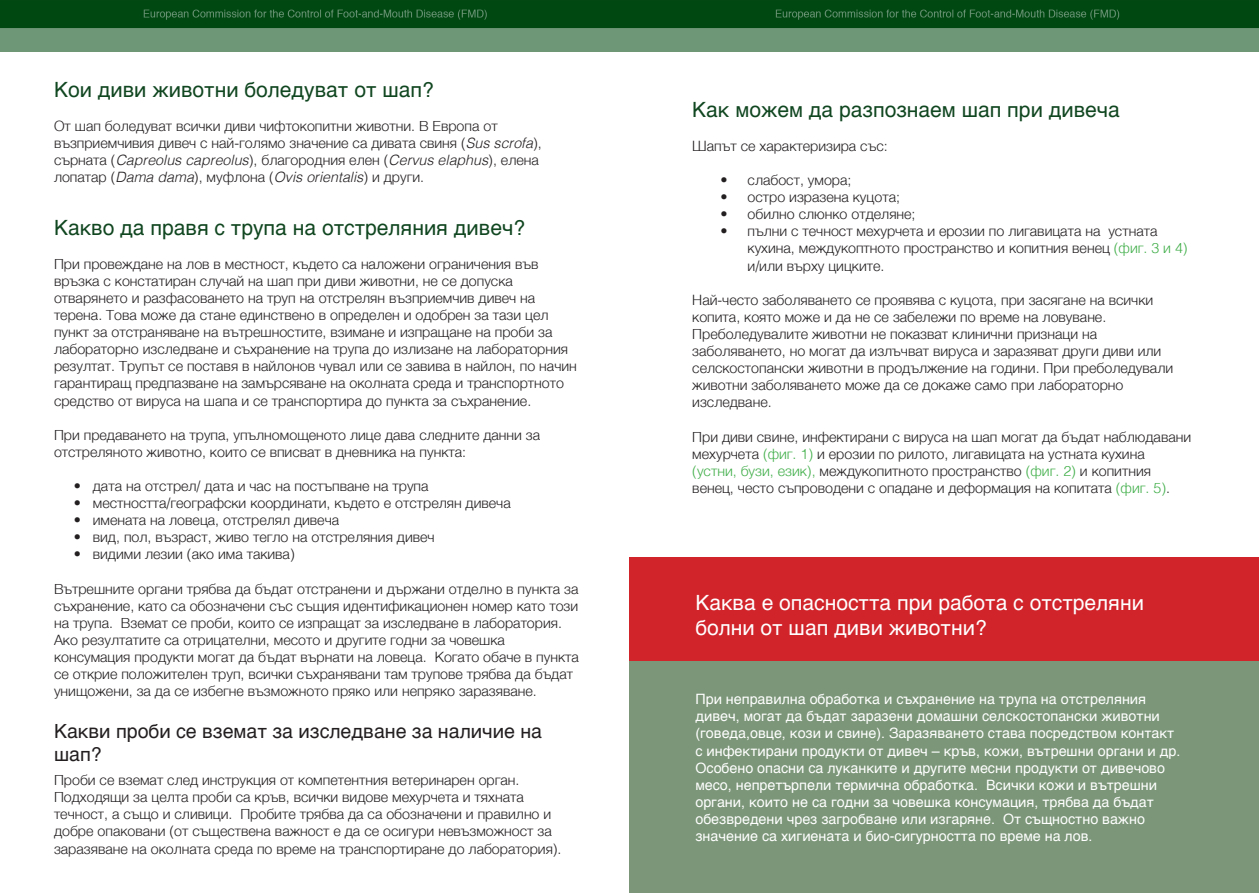
<style>
.page{position:relative;width:1259px;height:893px;background:#fff}
.page>*{position:absolute;margin:0;border:0;box-sizing:border-box;transform-origin:0 0}
.t1{font:21px "Helvetica";color:#104620}
.t2{font:21px/25.2px "Helvetica";color:#fff}
.t3{font:19.5px/23.4px "Helvetica";color:#231f20}
.t4{font:300 14.25px/17.1px "Helvetica";color:#231f20}
.t5{font:14.25px/17.1px "Helvetica";color:#fff}
.s1{font-style:italic}
.s2{color:#40ae49}
</style>
<div class="page">
<img style="left:0;top:0;width:1259px;height:51px">
<div style="left:629px;top:557px;width:630px;height:336px;background:#7b9678"></div>
<div style="left:629px;top:557px;width:630px;height:103px;background:#d1232a"></div>
<p class="t1" style="left:54px;top:73px;width:381px">Кои диви животни боледуват от шап?</p>
<p class="t4" style="left:54px;top:116px;width:489px">От шап боледуват всички диви чифтокопитни животни. В Европа от възприемчивия дивеч с най-голямо значение са дивата свиня (<span class="s1">Sus scrofa</span>), сърната (<span class="s1">Capreolus capreolus</span>), благородния елен (<span class="s1">Cervus elaphus</span>), елена лопатар (<span class="s1">Dama dama</span>), муфлона (<span class="s1">Ovis orientalis</span>) и други.</p>
<p class="t1" style="left:54px;top:211px;width:472px">Какво да правя с трупа на отстреляния дивеч?</p>
<p class="t4" style="left:54px;top:254px;width:524px">При провеждане на лов в местност, където са наложени ограничения във връзка с констатиран случай на шап при диви животни, не се допуска отварянето и разфасоването на труп на отстрелян възприемчив дивеч на терена. Това може да стане единствено в определен и одобрен за тази цел пункт за отстраняване на вътрешностите, взимане и изпращане на проби за лабораторно изследване и съхранение на трупа до излизане на лабораторния резултат. Трупът се поставя в найлонов чувал или се завива в найлон, по начин гарантиращ предпазване на замърсяване на околната среда и транспортното средство от вируса на шапа и се транспортира до пункта за съхранение.</p>
<p class="t4" style="left:54px;top:425px;width:488px">При предаването на трупа, упълномощеното лице дава следните данни за отстреляното животно, които се вписват в дневника на пункта:</p>
<p class="t4" style="left:74px;top:476px;width:356px">• дата на отстрел/ дата и час на постъпване на трупа</p>
<p class="t4" style="left:74px;top:494px;width:438px">• местността/географски координати, където е отстрелян дивеча</p>
<p class="t4" style="left:74px;top:511px;width:267px">• имената на ловеца, отстрелял дивеча</p>
<p class="t4" style="left:74px;top:528px;width:362px">• вид, пол, възраст, живо тегло на отстреляния дивеч</p>
<p class="t4" style="left:74px;top:545px;width:222px">• видими лезии (ако има такива)</p>
<p class="t4" style="left:54px;top:579px;width:526px">Вътрешните органи трябва да бъдат отстранени и държани отделно в пункта за съхранение, като са обозначени със същия идентификационен номер като този на трупа. Вземат се проби, които се изпращат за изследване в лаборатория.<br>Ако резултатите са отрицателни, месото и другите годни за човешка консумация продукти могат да бъдат върнати на ловеца. Когато обаче в пункта се открие положителен труп, всички съхранявани там трупове трябва да бъдат унищожени, за да се избегне възможното пряко или непряко заразяване.</p>
<p class="t3" style="left:54px;top:720px;width:489px">Какви проби се вземат за изследване за наличие на шап?</p>
<p class="t4" style="left:54px;top:770px;width:467px">Проби се вземат след инструкция от компетентния ветеринарен орган.</p>
<p class="t4" style="left:54px;top:788px;width:509px">Подходящи за целта проби са кръв, всички видове мехурчета и тяхната течност, а също и сливици. Пробите трябва да са обозначени и правилно и добре опаковани (от съществена важност е да се осигури невъзможност за заразяване на околната среда по време на транспортиране до лаборатория).</p>
<p class="t1" style="left:692px;top:93px;width:429px">Как можем да разпознаем шап при дивеча</p>
<p class="t4" style="left:692px;top:136px;width:197px">Шапът се характеризира със:</p>
<p class="t4" style="left:720px;top:170px;width:132px">• слабост, умора;</p>
<p class="t4" style="left:720px;top:188px;width:181px">• остро изразена куцота;</p>
<p class="t4" style="left:720px;top:205px;width:196px">• обилно слюнко отделяне;</p>
<p class="t4" style="left:747px;top:222px;width:441px;text-indent:-27px">• пълни с течност мехурчета и ерозии по лигавицата на устната кухина, междукоптното пространство и копитния венец <span class="s2">(фиг. 3 и 4) </span>и/или върху цицките.</p>
<p class="t4" style="left:692px;top:290px;width:482px">Най-често заболяването се проявява с куцота, при засягане на всички копита, която може и да не се забележи по време на ловуване.<br>Преболедувалите животни не показват клинични признаци на заболяването, но могат да излъчват вируса и заразяват други диви или селскостопански животни в продължение на години. При преболедували животни заболяването може да се докаже само при лабораторно изследване.</p>
<p class="t4" style="left:692px;top:427px;width:500px">При диви свине, инфектирани с вируса на шап могат да бъдат наблюдавани мехурчета <span class="s2">(фиг. 1)</span> и ерозии по рилото, лигавицата на устната кухина <span class="s2">(устни, бузи, език),</span> междукопитното пространство <span class="s2">(фиг. 2)</span> и копитния венец, често съпроводени с опадане и деформация на копитата <span class="s2">(фиг. 5)</span>.</p>
<p class="t2" style="left:695px;top:591px;width:450px">Kаква е опасността при работа с отстреляни болни от шап диви животни?</p>
<p class="t5" style="left:695px;top:691px;width:486px">При неправилна обработка и съхранение на трупа на отстреляния дивеч, могат да бъдат заразени домашни селскостопански животни (говеда,овце, кози и свине). Заразяването става посредством контакт с инфектирани продукти от дивеч – кръв, кожи, вътрешни органи и др.<br>Особено опасни са луканките и другите месни продукти от дивечово месо, непретърпели термична обработка. Всички кожи и вътрешни органи, които не са годни за човешка консумация, трябва да бъдат обезвредени чрез загробване или изгаряне. От същностно важно значение са хигиената и био-сигурността по време на лов.</p>
</div>
